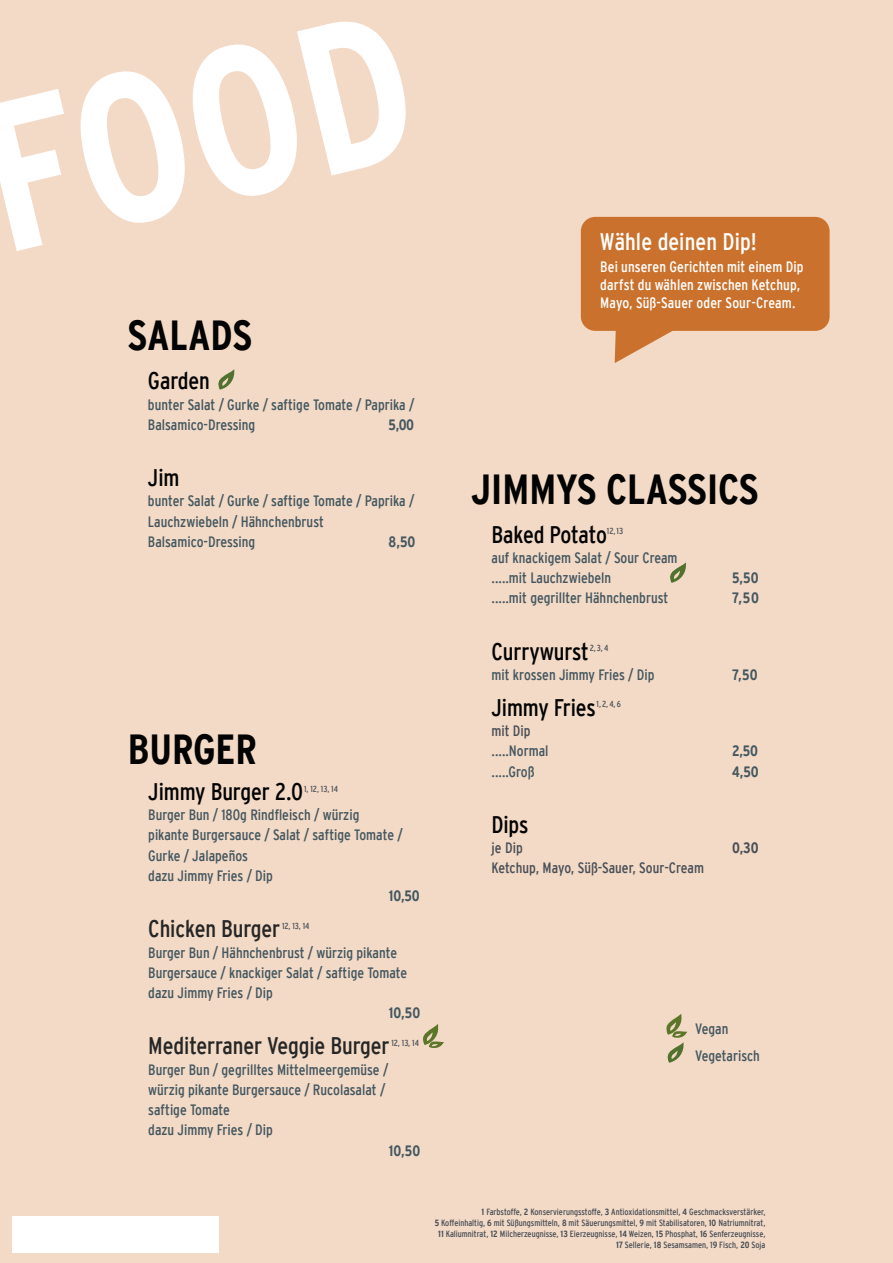
<style>
.page{position:relative;width:893px;height:1263px;background:#f3dac6}
.page>*{position:absolute;margin:0;border:0;box-sizing:border-box;transform-origin:0 0}
.t1{font:700 condensed 211.65px "Interstate";color:#fff}
.t2{font:700 condensed 42px "Interstate";color:#030303}
.t3{font:condensed 24px "Interstate";letter-spacing:-.005em;color:#030303}
.t4{font:condensed 24px "Interstate";letter-spacing:-.005em;color:#262626}
.t5{font:condensed 24px "Interstate";letter-spacing:.005em;color:#fff}
.t6{font:condensed 15px/20.2px "Interstate";color:#445760}
.t7{font:condensed 15px/18px "Interstate";letter-spacing:.005em;color:#fff}
.t8{font:condensed 15px "Interstate";color:#4a4f57}
.t9{font:700 condensed 15px "Interstate";color:#445760}
.t10{font:700 condensed 15px "Interstate";color:#4a4f57}
.t11{font:condensed 9px/10.8px "Interstate";color:#4a4f57;text-align:right}
.t12{font:condensed 8.7px "Interstate";color:#4a4f57}
.s1{font-weight:700}
</style>
<div class="page">
<svg style="left:218px;top:369px;width:17px;height:21px"></svg>
<div style="left:581px;top:217px;width:249px;height:114px;background:#ca722d;border-radius:14px"></div>
<svg style="left:615px;top:330px;width:84px;height:33px"></svg>
<div style="left:13px;top:1216px;width:206px;height:36px;background:#fff"></div>
<svg style="left:423px;top:1024px;width:21px;height:24px"></svg>
<svg style="left:670px;top:562px;width:16px;height:21px"></svg>
<svg style="left:666px;top:1014px;width:21px;height:49px"></svg>
<h1 class="t1" style="left:-31px;top:106px;width:437px;rotate:-13deg">FOOD</h1>
<h2 class="t2" style="left:128px;top:321px;width:126px">SALADS</h2>
<h3 class="t3" style="left:148px;top:368px;width:63px">Garden</h3>
<p class="t6" style="left:148px;top:394px;width:268px">bunter Salat / Gurke / saftige Tomate / Paprika /<br>Balsamico-Dressing</p>
<p class="t9" style="left:389px;top:419px;width:27px">5,00</p>
<h3 class="t3" style="left:148px;top:465px;width:33px">Jim</h3>
<p class="t6" style="left:148px;top:491px;width:268px">bunter Salat / Gurke / saftige Tomate / Paprika /<br>Lauchzwiebeln / Hähnchenbrust<br>Balsamico-Dressing</p>
<p class="t9" style="left:389px;top:536px;width:28px">8,50</p>
<h2 class="t2" style="left:128px;top:734px;width:131px">BURGER</h2>
<h3 class="t3" style="left:148px;top:779px;width:156px">Jimmy Burger 2.0</h3>
<p class="t12" style="left:304px;top:784px;width:35px">1, 12, 13, 14</p>
<p class="t6" style="left:148px;top:805px;width:256px">Burger Bun / 180g Rindfleisch / würzig pikante Burgersauce / Salat / saftige Tomate /<br>Gurke / Jalapeños<br>dazu Jimmy Fries / Dip</p>
<p class="t9" style="left:389px;top:890px;width:32px">10,50</p>
<h3 class="t4" style="left:148px;top:916px;width:133px">Chicken Burger</h3>
<p class="t12" style="left:282px;top:921px;width:29px">12, 13, 14</p>
<p class="t6" style="left:148px;top:942px;width:260px">Burger Bun / Hähnchenbrust / würzig pikante<br>Burgersauce / knackiger Salat / saftige Tomate dazu Jimmy Fries / Dip</p>
<p class="t9" style="left:389px;top:1007px;width:33px">10,50</p>
<h3 class="t4" style="left:148px;top:1033px;width:243px">Mediterraner Veggie Burger</h3>
<p class="t12" style="left:391px;top:1038px;width:29px">12, 13, 14</p>
<p class="t6" style="left:148px;top:1059px;width:241px">Burger Bun / gegrilltes Mittelmeergemüse / würzig pikante Burgersauce / Rucolasalat / saftige Tomate<br>dazu Jimmy Fries / Dip</p>
<p class="t9" style="left:389px;top:1145px;width:33px">10,50</p>
<h3 class="t5" style="left:600px;top:229px;width:158px">Wähle deinen Dip!</h3>
<p class="t7" style="left:600px;top:258px;width:205px">Bei unseren Gerichten mit einem Dip darfst du wählen zwischen Ketchup,<br>Mayo, Süß-Sauer oder Sour-Cream.</p>
<h2 class="t2" style="left:471px;top:474px;width:289px">JIMMYS CLASSICS</h2>
<h3 class="t3" style="left:492px;top:522px;width:117px">Baked Potato</h3>
<p class="t12" style="left:607px;top:526px;width:18px">12, 13</p>
<p class="t6" style="left:492px;top:547px;width:188px">auf knackigem Salat / Sour Cream .....mit Lauchzwiebeln</p>
<p class="t9" style="left:732px;top:572px;width:28px">5,50</p>
<p class="t6" style="left:492px;top:588px;width:178px">.....mit gegrillter Hähnchenbrust</p>
<p class="t9" style="left:732px;top:593px;width:28px">7,50</p>
<h3 class="t3" style="left:492px;top:639px;width:99px">Currywurst</h3>
<p class="t12" style="left:590px;top:643px;width:20px">2, 3, 4</p>
<p class="t6" style="left:492px;top:664px;width:164px">mit krossen Jimmy Fries / Dip</p>
<p class="t9" style="left:732px;top:669px;width:27px">7,50</p>
<h3 class="t3" style="left:492px;top:695px;width:106px">Jimmy Fries</h3>
<p class="t12" style="left:597px;top:700px;width:26px">1, 2, 4, 6</p>
<p class="t8" style="left:492px;top:723px;width:40px">mit Dip</p>
<p class="t6" style="left:492px;top:741px;width:59px">.....Normal</p>
<p class="t9" style="left:732px;top:746px;width:27px">2,50</p>
<p class="t6" style="left:492px;top:761px;width:45px">.....Groß</p>
<p class="t9" style="left:732px;top:766px;width:28px">4,50</p>
<h3 class="t3" style="left:492px;top:812px;width:38px">Dips</h3>
<p class="t8" style="left:492px;top:840px;width:33px">je Dip</p>
<p class="t10" style="left:732px;top:842px;width:28px">0,30</p>
<p class="t8" style="left:492px;top:860px;width:214px">Ketchup, Mayo, Süß-Sauer, Sour-Cream</p>
<p class="t6" style="left:695px;top:1016px;width:66px;line-height:27px">Vegan<br>Vegetarisch</p>
<p class="t11" style="left:435px;top:1207px;width:332px"><span class="s1">1</span> Farbstoffe, <span class="s1">2</span> Konservierungsstoffe, <span class="s1">3</span> Antioxidationsmittel, <span class="s1">4</span> Geschmacksverstärker,<br><span class="s1">5</span> Koffeinhaltig, <span class="s1">6</span> mit Süßungsmitteln, <span class="s1">8</span> mit Säuerungsmittel, <span class="s1">9</span> mit Stabilisatoren, <span class="s1">10</span> Natriumnitrat, <span class="s1">11</span> Kaliumnitrat, <span class="s1">12</span> Milcherzeugnisse, <span class="s1">13</span> Eierzeugnisse, <span class="s1">14</span> Weizen, <span class="s1">15</span> Phosphat, <span class="s1">16</span> Senferzeugnisse, <span class="s1">17</span> Sellerie, <span class="s1">18</span> Sesamsamen, 1<span class="s1">9</span> Fisch, <span class="s1">20</span> Soja</p>
</div>
